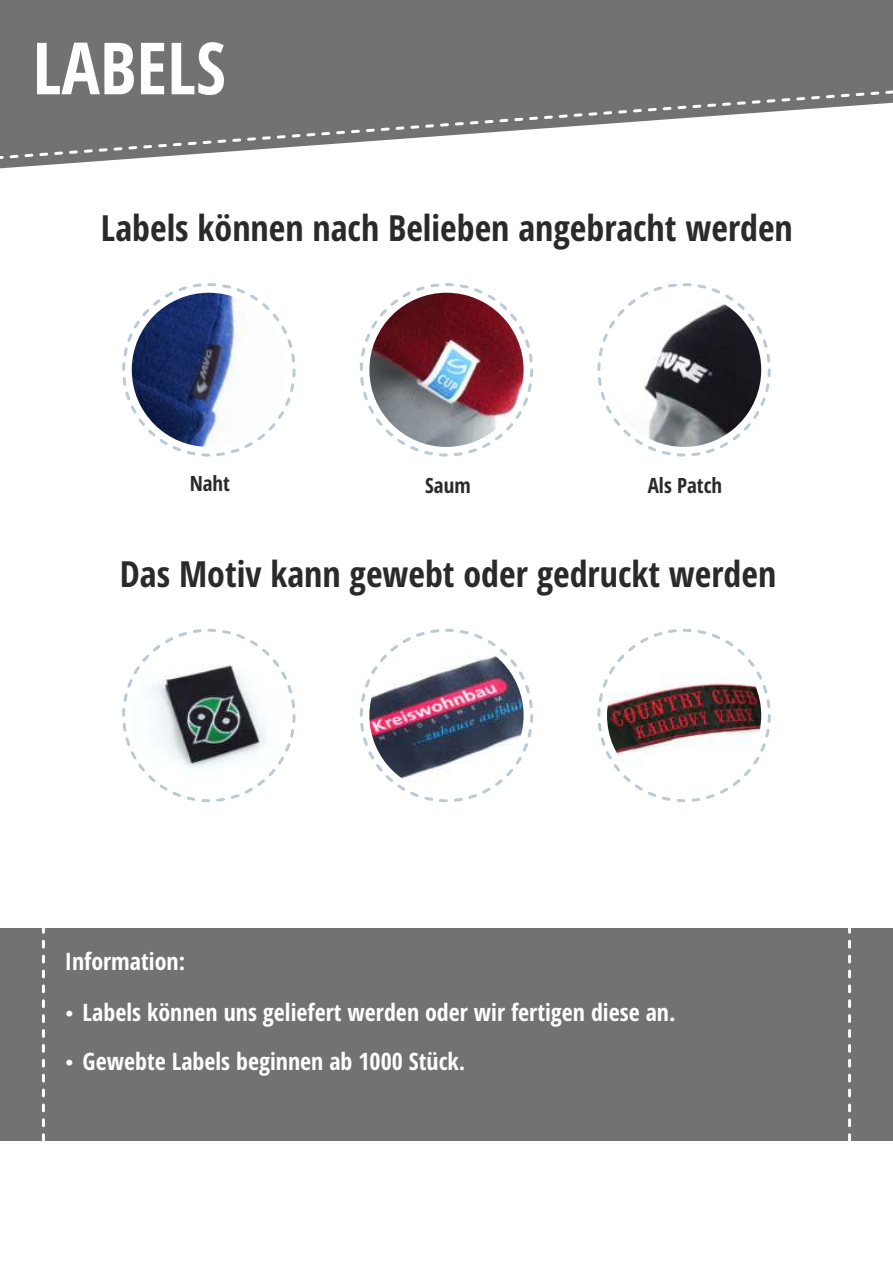
<style>
.page{position:relative;width:893px;height:1263px;background:#fff}
.page>*{position:absolute;margin:0;border:0;box-sizing:border-box;transform-origin:0 0}
.t1{font:700 condensed 72px "Open Sans";color:#fefefe}
.t2{font:700 condensed 36px "Open Sans";color:#2b2a29}
.t3{font:700 condensed 24px/49.1px "Open Sans";color:#fefefe}
.t4{font:700 condensed 21px "Open Sans";color:#2b2a29}
</style>
<div class="page">
<div style="left:0;top:928px;width:893px;height:213px;background:#727271"></div>
<svg style="left:0;top:0;width:893px;height:169px;background:#7d7d7c"></svg>
<svg style="left:0;top:88px;width:893px;height:73px"></svg>
<svg style="left:42px;top:928px;width:3px;height:213px"></svg>
<svg style="left:848px;top:928px;width:3px;height:213px"></svg>
<img style="left:132px;top:293px;width:154px;height:154px;border-radius:50%">
<img style="left:369px;top:293px;width:155px;height:154px;border-radius:50%">
<img style="left:607px;top:293px;width:154px;height:154px;border-radius:50%">
<img style="left:369px;top:638px;width:155px;height:154px;border-radius:50%">
<img style="left:607px;top:638px;width:154px;height:154px;border-radius:50%">
<img style="left:132px;top:638px;width:154px;height:154px;border-radius:50%">
<h1 class="t1" style="left:33px;top:39px;width:195px">LABELS</h1>
<h2 class="t2" style="left:101px;top:214px;width:693px">Labels können nach Belieben angebracht werden</h2>
<p class="t4" style="left:190px;top:475px;width:42px">Naht</p>
<p class="t4" style="left:425px;top:477px;width:47px">Saum</p>
<p class="t4" style="left:648px;top:477px;width:76px">Als Patch</p>
<h2 class="t2" style="left:120px;top:560px;width:658px">Das Motiv kann gewebt oder gedruckt werden</h2>
<p class="t3" style="left:65px;top:939px;width:122px">Information:</p>
<p class="t3" style="left:83px;top:990px;width:594px">Labels können uns geliefert werden oder wir fertigen diese an.<br>Gewebte Labels beginnen ab 1000 Stück.</p>
</div>
